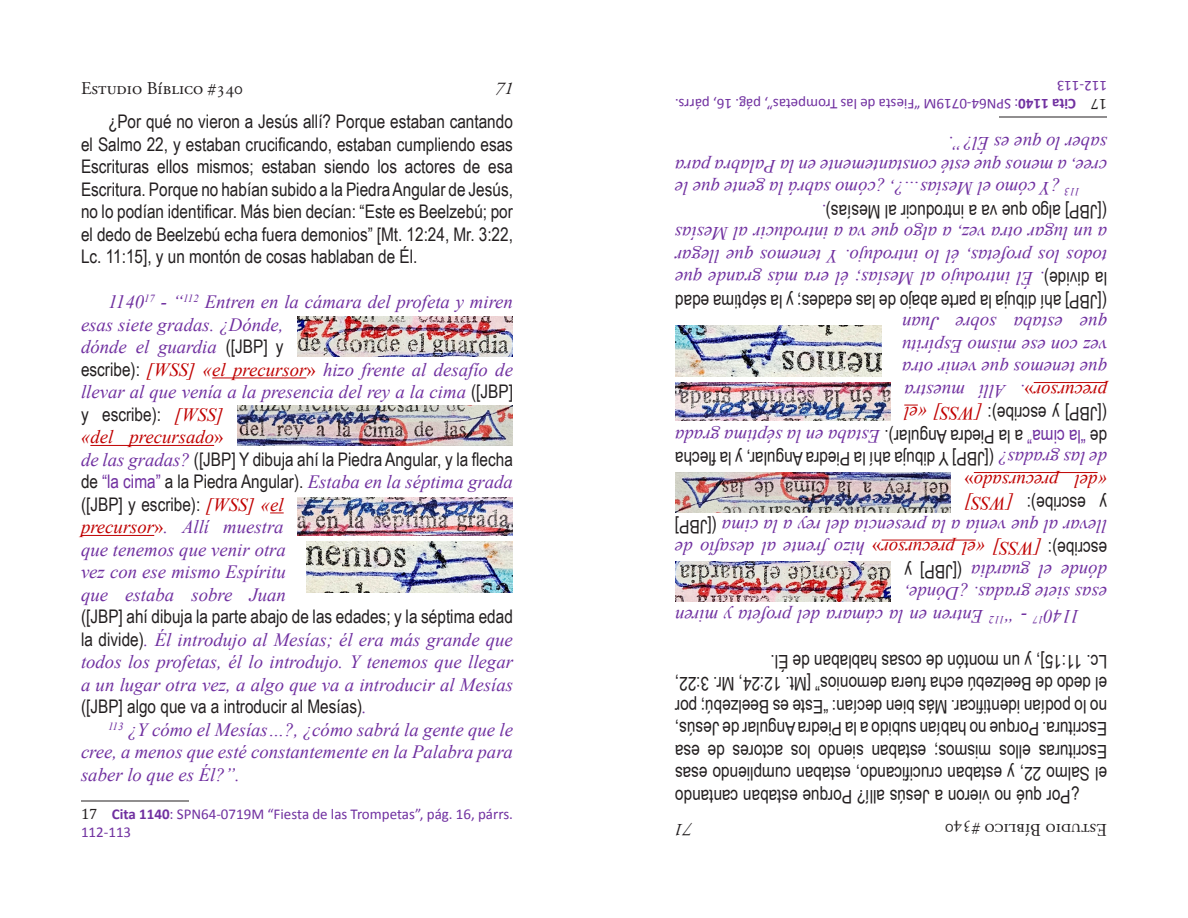
<style>
.page{position:relative;width:1188px;height:918px;background:#fff}
.page>*{position:absolute;margin:0;border:0;box-sizing:border-box;transform-origin:0 0}
.t1{font:italic 18.75px/22.5px "Times New Roman";color:#7030a0}
.t2{font:18.75px/22.5px "Arial Narrow";color:#231f20;text-align:justify}
.t3{font:italic 18.75px "Times New Roman";color:#c00000}
.t4{font:18px "Adobe Garamond Pro";color:#231f20}
.t5{font:italic 18px "Adobe Garamond Pro";color:#231f20}
.t6{font:15px/18px "Calibri";color:#7030a0}
.t7{font:15px "Cambria";color:#231f20}
.s1{font-family:"Arial Narrow";font-style:normal;color:#231f20}
.s2{color:#c00000}
.s3{font-style:normal;color:#c00000}
.s4{font-family:"Times New Roman";font-style:italic;color:#c00000}
.s5{font-style:normal}
.s6{font-family:"Times New Roman";font-style:italic;color:#7030a0}
.s7{font-family:"Arial Narrow";font-style:normal}
.s8{font-family:"Cambria";color:#231f20}
.s9{font-weight:700}
</style>
<div class="page">
<hr style="left:212px;top:378px;width:94px;height:1px;background:#c00000">
<hr style="left:90px;top:445px;width:124px;height:1px;background:#c00000">
<svg style="left:270px;top:513px;width:14px;height:1px"></svg>
<hr style="left:81px;top:535px;width:73px;height:1px;background:#c00000">
<hr style="left:81px;top:801px;width:108px;height:1px;background:#231f20">
<img style="left:297px;top:497px;width:216px;height:38px">
<img style="left:237px;top:406px;width:275px;height:39px">
<img style="left:297px;top:316px;width:216px;height:40px">
<img style="left:306px;top:541px;width:207px;height:52px">
<hr style="left:882px;top:540px;width:94px;height:1px;background:#c00000">
<hr style="left:974px;top:472px;width:124px;height:1px;background:#c00000">
<svg style="left:904px;top:405px;width:14px;height:1px"></svg>
<hr style="left:1034px;top:382px;width:73px;height:1px;background:#c00000">
<hr style="left:999px;top:117px;width:108px;height:1px;background:#231f20">
<img style="left:675px;top:383px;width:216px;height:38px">
<img style="left:676px;top:473px;width:275px;height:39px">
<img style="left:675px;top:562px;width:216px;height:40px">
<img style="left:675px;top:325px;width:207px;height:52px">
<p class="t4" style="left:81px;top:78px;width:164px">Estudio Bíblico #340</p>
<p class="t5" style="left:495px;top:78px;width:19px">71</p>
<p class="t2" style="left:81px;top:110px;width:433px;text-indent:27px">¿Por qué no vieron a Jesús allí? Porque estaban cantando el Salmo 22, y estaban crucificando, estaban cumpliendo esas Escrituras ellos mismos; estaban siendo los actores de esa Escritura. Porque no habían subido a la Piedra Angular de Jesús, no lo podían identificar. Más bien decían: “Este es Beelzebú; por el dedo de Beelzebú echa fuera demonios” [Mt. 12:24, Mr. 3:22, Lc. 11:15], y un montón de cosas hablaban de Él.</p>
<p class="t1" style="left:81px;top:290px;width:434px;text-indent:27px">1140<sup>17</sup> - “<sup>112</sup> Entren en la cámara del profeta y miren esas siete gradas. ¿Dónde,<br>dónde el guardia <span class="s1">([JBP] y<br>escribe):</span> <span class="s2">[WSS] «el precursor</span><span class="s3">»</span> hizo frente al desafío de llevar al que venía a la presencia del rey a la cima <span class="s1">([JBP]</span></p>
<p class="t2" style="left:81px;top:402px;width:144px">y escribe): <span class="s4">[WSS]</span></p>
<p class="t3" style="left:81px;top:424px;width:144px">«del precursado<span class="s5">»</span></p>
<p class="t2" style="left:81px;top:447px;width:433px"><span class="s6">de las gradas?</span> ([JBP] Y dibuja ahí la Piedra Angular, y la flecha</p>
<p class="t1" style="left:81px;top:470px;width:433px"><span class="s1">de</span> <span class="s7">“la cima”</span> <span class="s1">a la Piedra Angular).</span> Estaba en la séptima grada</p>
<p class="t2" style="left:81px;top:492px;width:204px">([JBP] y escribe): <span class="s4">[WSS] «el</span></p>
<p class="t1" style="left:81px;top:515px;width:206px"><span class="s2">precursor</span><span class="s3">»</span>. Allí muestra que tenemos que venir otra vez con ese mismo Espíritu que estaba sobre Juan</p>
<p class="t2" style="left:81px;top:605px;width:433px">([JBP] ahí dibuja la parte abajo de las edades; y la séptima edad</p>
<p class="t1" style="left:81px;top:628px;width:434px;text-align:justify"><span class="s1">la divide)</span>. Él introdujo al Mesías; él era más grande que todos los profetas, él lo introdujo. Y tenemos que llegar a un lugar otra vez, a algo que va a introducir al Mesías</p>
<p class="t2" style="left:81px;top:695px;width:287px">([JBP] algo que va a introducir al Mesías)<span class="s6">.</span></p>
<p class="t1" style="left:81px;top:718px;width:434px;text-align:justify;text-indent:27px"><sup>113</sup> ¿Y cómo el Mesías…?, ¿cómo sabrá la gente que le cree, a menos que esté constantemente en la Palabra para saber lo que es Él?”.</p>
<p class="t6" style="left:81px;top:804px;width:433px"><span class="s8">17</span> <span class="s9">Cita 1140</span>: SPN64-0719M “Fiesta de las Trompetas”, pág. 16, párrs.<br>112-113</p>
<p class="t6" style="left:1107px;top:96px;width:52px;rotate:-180deg">112-113</p>
<p class="t6" style="left:1076px;top:114px;width:403px;rotate:-180deg"><span class="s9">Cita 1140</span>: SPN64-0719M “Fiesta de las Trompetas”, pág. 16, párrs.</p>
<p class="t7" style="left:1107px;top:113px;width:18px;rotate:-180deg">17</p>
<p class="t1" style="left:1107px;top:200px;width:434px;text-align:justify;text-indent:27px;rotate:-180deg"><sup>113</sup> ¿Y cómo el Mesías…?, ¿cómo sabrá la gente que le cree, a menos que esté constantemente en la Palabra para saber lo que es Él?”.</p>
<p class="t2" style="left:1107px;top:223px;width:287px;rotate:-180deg">([JBP] algo que va a introducir al Mesías)<span class="s6">.</span></p>
<p class="t1" style="left:1107px;top:290px;width:434px;text-align:justify;rotate:-180deg"><span class="s1">la divide)</span>. Él introdujo al Mesías; él era más grande que todos los profetas, él lo introdujo. Y tenemos que llegar a un lugar otra vez, a algo que va a introducir al Mesías</p>
<p class="t2" style="left:1107px;top:313px;width:433px;rotate:-180deg">([JBP] ahí dibuja la parte abajo de las edades; y la séptima edad</p>
<p class="t1" style="left:1107px;top:403px;width:206px;rotate:-180deg"><span class="s2">precursor</span><span class="s3">»</span>. Allí muestra que tenemos que venir otra vez con ese mismo Espíritu que estaba sobre Juan</p>
<p class="t2" style="left:1107px;top:426px;width:204px;rotate:-180deg">([JBP] y escribe): <span class="s4">[WSS] «el</span></p>
<p class="t1" style="left:1107px;top:448px;width:433px;rotate:-180deg"><span class="s1">de</span> <span class="s7">“la cima”</span> <span class="s1">a la Piedra Angular).</span> Estaba en la séptima grada</p>
<p class="t2" style="left:1107px;top:471px;width:433px;rotate:-180deg"><span class="s6">de las gradas?</span> ([JBP] Y dibuja ahí la Piedra Angular, y la flecha</p>
<p class="t3" style="left:1107px;top:494px;width:144px;rotate:-180deg">«del precursado<span class="s5">»</span></p>
<p class="t3" style="left:1013px;top:516px;width:50px;rotate:-180deg">[WSS]</p>
<p class="t2" style="left:1107px;top:516px;width:82px;rotate:-180deg">y escribe):</p>
<p class="t1" style="left:1107px;top:538px;width:434px;rotate:-180deg">llevar al que venía a la presencia del rey a la cima <span class="s1">([JBP]</span></p>
<p class="t1" style="left:1107px;top:560px;width:434px;rotate:-180deg"><span class="s1">escribe):</span> <span class="s2">[WSS] «el precursor</span><span class="s3">»</span> hizo frente al desafío de</p>
<p class="t2" style="left:962px;top:583px;width:59px;rotate:-180deg">([JBP] y</p>
<p class="t1" style="left:1107px;top:583px;width:137px;rotate:-180deg">dónde el guardia</p>
<p class="t1" style="left:1107px;top:628px;width:434px;text-indent:27px;rotate:-180deg">1140<sup>17</sup> - “<sup>112</sup> Entren en la cámara del profeta y miren esas siete gradas. ¿Dónde,</p>
<p class="t2" style="left:1107px;top:808px;width:433px;text-indent:27px;rotate:-180deg">¿Por qué no vieron a Jesús allí? Porque estaban cantando el Salmo 22, y estaban crucificando, estaban cumpliendo esas Escrituras ellos mismos; estaban siendo los actores de esa Escritura. Porque no habían subido a la Piedra Angular de Jesús, no lo podían identificar. Más bien decían: “Este es Beelzebú; por el dedo de Beelzebú echa fuera demonios” [Mt. 12:24, Mr. 3:22, Lc. 11:15], y un montón de cosas hablaban de Él.</p>
<p class="t5" style="left:693px;top:840px;width:19px;rotate:-180deg">71</p>
<p class="t4" style="left:1107px;top:840px;width:164px;rotate:-180deg">Estudio Bíblico #340</p>
</div>
